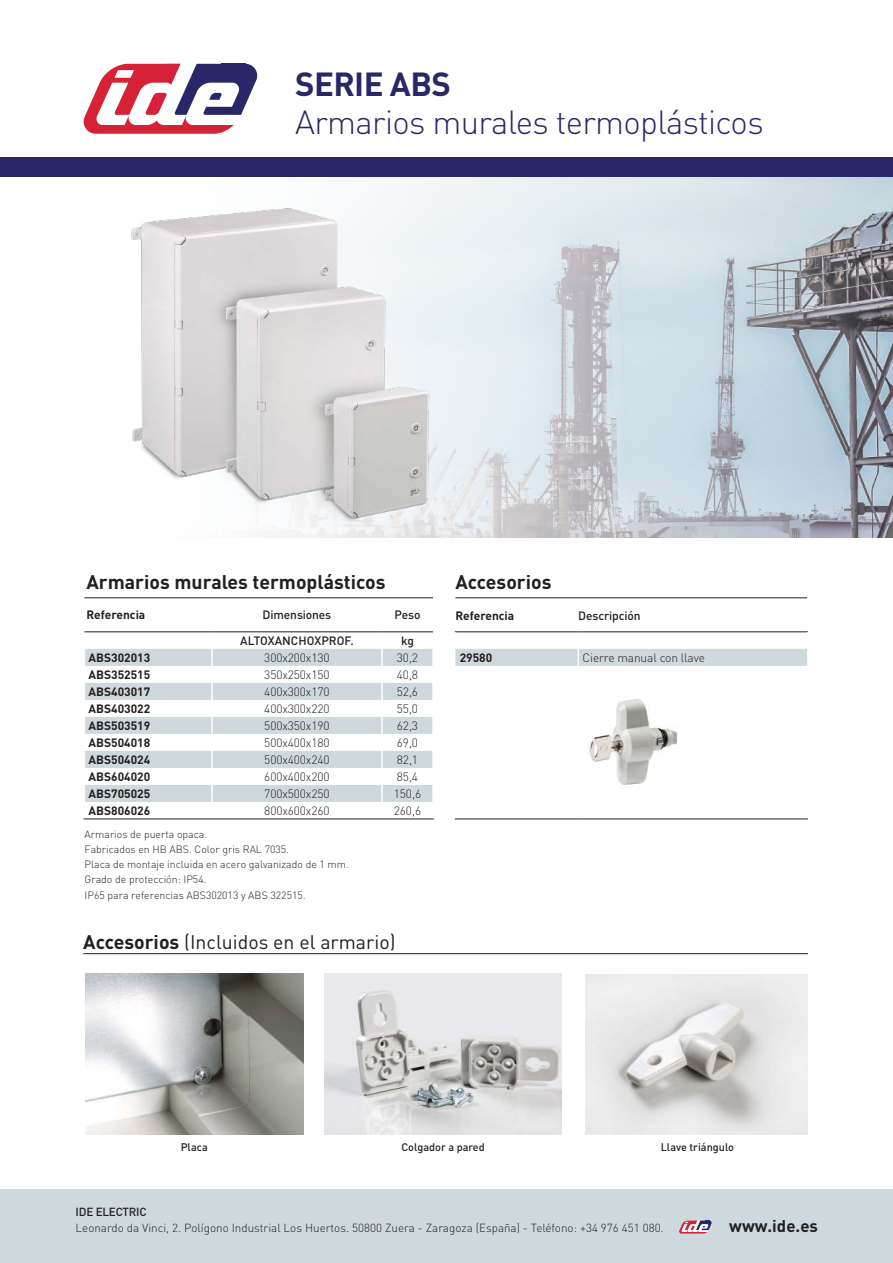
<style>
.page{position:relative;width:893px;height:1263px;background:#fff}
.page>*{position:absolute;margin:0;border:0;box-sizing:border-box;transform-origin:0 0}
.t1{font:300 33px "DIN Pro";letter-spacing:-.02em;color:#2a2769}
.t2{font:700 33px "DIN Pro";letter-spacing:-.02em;color:#2a2769}
.t3{font:700 19.5px "DIN Pro";color:#231f20}
.t4{font:19.5px "DIN Pro";color:#231f20}
.t5{font:700 16.8px "DIN Pro";color:#231f20}
.t6{font:300 12px "DIN Pro";letter-spacing:-.01em;color:#231f20}
.t7{font:700 12px "DIN Pro";color:#231f20}
.t8{font:500 12px "DIN Pro";letter-spacing:-.01em;color:#231f20}
.t9{font:300 11.7px "DIN Pro";color:#231f20}
.t10{font:500 11.7px "DIN Pro";letter-spacing:-.02em;color:#231f20}
.t11{font:500 10.8px "DIN Pro";color:#231f20}
.t12{font:300 10.5px/15.1px "DIN Pro";color:#231f20}
.s1{font-weight:700}
</style>
<div class="page">
<img style="left:147px;top:176px;width:746px;height:362px">
<div style="left:0;top:157px;width:893px;height:19px;background:#2a2769"></div>
<svg style="left:84px;top:64px;width:173px;height:70px"></svg>
<img style="left:131px;top:180px;width:416px;height:350px">
<hr style="left:84px;top:631px;width:128px;height:1px;background:#231f20">
<hr style="left:212px;top:631px;width:170px;height:1px;background:#231f20">
<hr style="left:382px;top:631px;width:51px;height:1px;background:#231f20">
<hr style="left:84px;top:597px;width:128px;height:1px;background:#231f20">
<hr style="left:212px;top:597px;width:170px;height:1px;background:#231f20">
<hr style="left:382px;top:597px;width:51px;height:1px;background:#231f20">
<svg style="left:84px;top:632px;width:349px;height:170px"></svg>
<hr style="left:84px;top:818px;width:128px;height:1px;background:#231f20">
<hr style="left:212px;top:818px;width:170px;height:1px;background:#231f20">
<hr style="left:382px;top:818px;width:52px;height:1px;background:#231f20">
<hr style="left:83px;top:953px;width:725px;height:1px;background:#231f20">
<hr style="left:578px;top:597px;width:229px;height:1px;background:#231f20">
<hr style="left:455px;top:597px;width:123px;height:1px;background:#231f20">
<hr style="left:455px;top:631px;width:123px;height:1px;background:#231f20">
<hr style="left:578px;top:631px;width:230px;height:1px;background:#231f20">
<hr style="left:455px;top:818px;width:123px;height:1px;background:#231f20">
<hr style="left:578px;top:818px;width:230px;height:1px;background:#231f20">
<svg style="left:455px;top:632px;width:353px;height:34px"></svg>
<img style="left:589px;top:698px;width:89px;height:87px">
<div style="left:0;top:1189px;width:893px;height:74px;background:#cfd8dd"></div>
<svg style="left:679px;top:1220px;width:33px;height:14px"></svg>
<img style="left:85px;top:973px;width:219px;height:161px">
<img style="left:325px;top:973px;width:236px;height:161px">
<img style="left:585px;top:974px;width:223px;height:160px">
<h1 class="t2" style="left:295px;top:62px;width:157px">SERIE ABS</h1>
<h1 class="t1" style="left:295px;top:100px;width:470px">Armarios murales termoplásticos</h1>
<h2 class="t3" style="left:86px;top:569px;width:300px">Armarios murales termoplásticos</h2>
<p class="t7" style="left:86px;top:607px;width:60px">Referencia</p>
<p class="t8" style="left:263px;top:607px;width:70px">Dimensiones</p>
<p class="t8" style="left:395px;top:607px;width:27px">Peso</p>
<p class="t8" style="left:240px;top:633px;width:115px">ALTOXANCHOXPROF.</p>
<p class="t8" style="left:401px;top:633px;width:14px">kg</p>
<p class="t7" style="left:89px;top:649px;width:63px">ABS302013</p>
<p class="t6" style="left:264px;top:649px;width:67px">300x200x130</p>
<p class="t6" style="left:397px;top:649px;width:23px">30,2</p>
<p class="t7" style="left:89px;top:666px;width:63px">ABS352515</p>
<p class="t6" style="left:264px;top:666px;width:67px">350x250x150</p>
<p class="t6" style="left:397px;top:666px;width:23px">40,8</p>
<p class="t7" style="left:89px;top:683px;width:63px">ABS403017</p>
<p class="t6" style="left:264px;top:683px;width:67px">400x300x170</p>
<p class="t6" style="left:397px;top:683px;width:23px">52,6</p>
<p class="t7" style="left:89px;top:700px;width:63px">ABS403022</p>
<p class="t6" style="left:264px;top:700px;width:67px">400x300x220</p>
<p class="t6" style="left:397px;top:700px;width:23px">55,0</p>
<p class="t7" style="left:89px;top:717px;width:63px">ABS503519</p>
<p class="t6" style="left:264px;top:717px;width:67px">500x350x190</p>
<p class="t6" style="left:397px;top:717px;width:23px">62,3</p>
<p class="t7" style="left:89px;top:734px;width:63px">ABS504018</p>
<p class="t6" style="left:264px;top:734px;width:67px">500x400x180</p>
<p class="t6" style="left:397px;top:734px;width:23px">69,0</p>
<p class="t7" style="left:89px;top:751px;width:63px">ABS504024</p>
<p class="t6" style="left:264px;top:751px;width:67px">500x400x240</p>
<p class="t6" style="left:397px;top:751px;width:23px">82,1</p>
<p class="t7" style="left:89px;top:768px;width:63px">ABS604020</p>
<p class="t6" style="left:264px;top:768px;width:67px">600x400x200</p>
<p class="t6" style="left:397px;top:768px;width:23px">85,4</p>
<p class="t7" style="left:89px;top:785px;width:63px">ABS705025</p>
<p class="t6" style="left:264px;top:785px;width:67px">700x500x250</p>
<p class="t6" style="left:394px;top:785px;width:29px">150,6</p>
<p class="t7" style="left:89px;top:802px;width:63px">ABS806026</p>
<p class="t6" style="left:264px;top:802px;width:67px">800x600x260</p>
<p class="t6" style="left:394px;top:802px;width:29px">260,6</p>
<p class="t12" style="left:85px;top:826px;width:266px">Armarios de puerta opaca.<br>Fabricados en HB ABS. Color gris RAL 7035.<br>Placa de montaje incluida en acero galvanizado de 1 mm.<br>Grado de protección: IP54.</p>
<p class="t12" style="left:85px;top:887px;width:223px">IP65 para referencias ABS302013 y ABS 322515.</p>
<h2 class="t4" style="left:83px;top:929px;width:314px"><span class="s1">Accesorios</span> (Incluidos en el armario)</h2>
<h2 class="t3" style="left:455px;top:569px;width:98px">Accesorios</h2>
<p class="t7" style="left:455px;top:607px;width:60px">Referencia</p>
<p class="t8" style="left:578px;top:607px;width:64px">Descripción</p>
<p class="t7" style="left:460px;top:649px;width:34px">29580</p>
<p class="t6" style="left:583px;top:649px;width:124px">Cierre manual con llave</p>
<p class="t10" style="left:76px;top:1204px;width:73px">IDE ELECTRIC</p>
<p class="t11" style="left:181px;top:1140px;width:28px">Placa</p>
<p class="t11" style="left:401px;top:1140px;width:85px">Colgador a pared</p>
<p class="t11" style="left:661px;top:1140px;width:75px">Llave triángulo</p>
<p class="t9" style="left:76px;top:1220px;width:590px">Leonardo da Vinci, 2. Polígono Industrial Los Huertos. 50800 Zuera - Zaragoza (España) - Teléfono: +34 976 451 080.</p>
<h3 class="t5" style="left:729px;top:1215px;width:90px">www.ide.es</h3>
</div>
